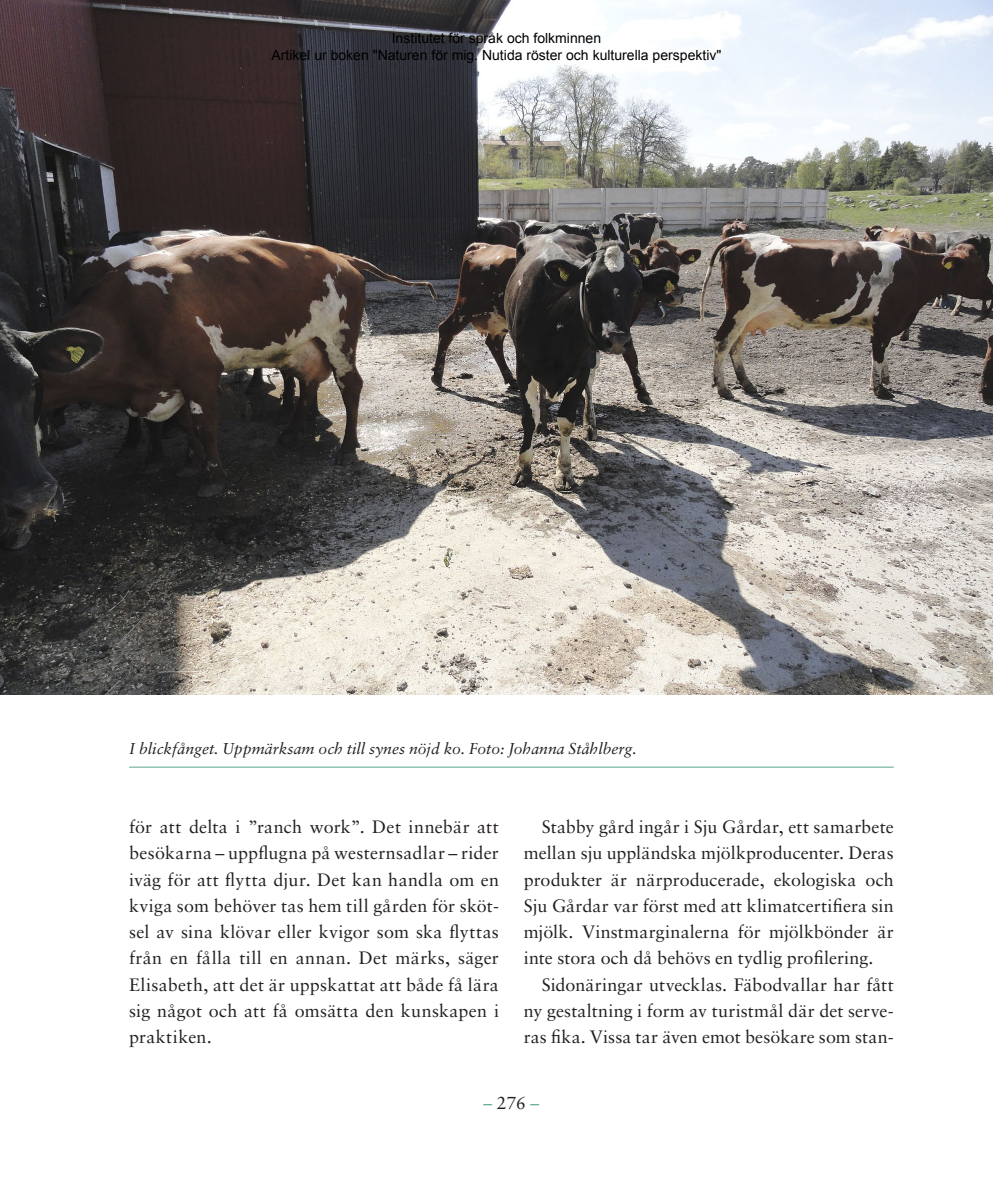
<style>
.page{position:relative;width:993px;height:1191px;background:#fff}
.page>*{position:absolute;margin:0;border:0;box-sizing:border-box;transform-origin:0 0}
.t1{font:17.85px/26.2px "Sabon LT Std";letter-spacing:.01em;color:#231f20;text-align:justify}
.t2{font:17.5px "Sabon LT Std";color:#231f20}
.t3{font:italic 15.75px "Sabon LT Std";color:#231f20}
.t4{font:14px/16.8px "Arial";color:#000;text-align:center}
.s1{color:#58a586}
</style>
<div class="page">
<img style="left:0;top:0;width:992px;height:694px">
<hr style="left:129px;top:766px;width:764px;height:1px;background:#58a586">
<p class="t4" style="left:271px;top:30px;width:451px">Institutet för språk och folkminnen<br>Artikel ur boken "Naturen för mig. Nutida röster och kulturella perspektiv"</p>
<p class="t3" style="left:129px;top:739px;width:509px">I blickfånget. Uppmärksam och till synes nöjd ko. Foto: Johanna Ståhlberg.</p>
<p class="t1" style="left:129px;top:813px;width:371px">för att delta i ”ranch work”. Det innebär att besökarna – uppflugna på westernsadlar – rider iväg för att flytta djur. Det kan handla om en kviga som behöver tas hem till gården för sköt&shy;sel av sina klövar eller kvigor som ska flyttas från en fålla till en annan. Det märks, säger Elisabeth, att det är uppskattat att både få lära sig något och att få omsätta den kunskapen i praktiken.</p>
<p class="t1" style="left:523px;top:813px;width:371px;text-indent:18px">Stabby gård ingår i Sju Gårdar, ett samarbete mellan sju uppländska mjölkproducenter. Deras produkter är närproducerade, ekologiska och Sju Gårdar var först med att klimatcertifiera sin mjölk. Vinstmarginalerna för mjölkbönder är inte stora och då behövs en tydlig profilering.</p>
<p class="t1" style="left:523px;top:971px;width:371px;text-indent:18px">Sidonäringar utvecklas. Fäbodvallar har fått ny gestaltning i form av turistmål där det serve&shy;ras fika. Vissa tar även emot besökare som stan-</p>
<p class="t2" style="left:483px;top:1092px;width:57px"><span class="s1">–</span> 276 <span class="s1">–</span></p>
</div>
